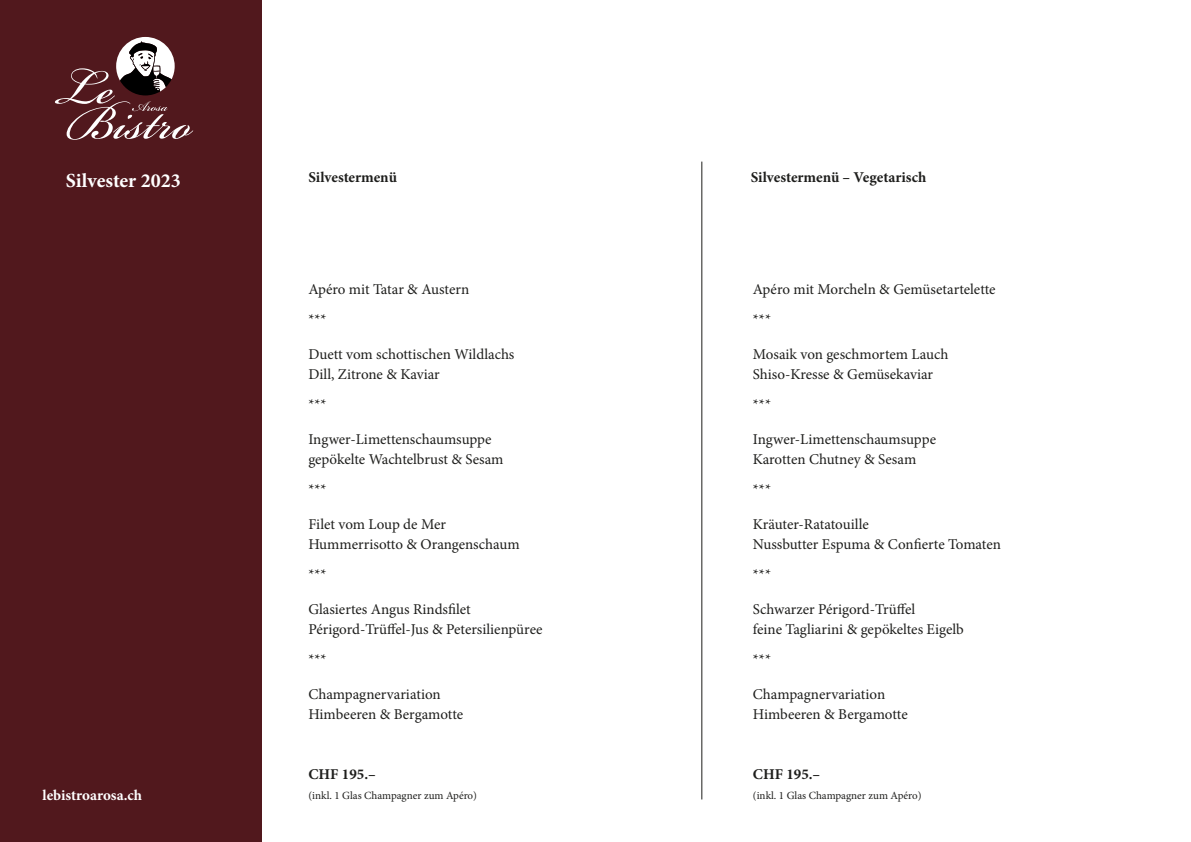
<style>
.page{position:relative;width:1191px;height:842px;background:#fff}
.page>*{position:absolute;margin:0;border:0;box-sizing:border-box;transform-origin:0 0}
.t1{font:700 20px "Minion Pro";color:#fff}
.t2{font:15px/20px "Minion Pro";letter-spacing:-.005em;color:#1e1e1c}
.t3{font:700 15px "Minion Pro";color:#1e1e1c}
.t4{font:700 15px "Minion Pro";letter-spacing:-.005em;color:#fff}
.t5{font:11px "Minion Pro";color:#1e1e1c}
</style>
<div class="page">
<div style="left:0;top:0;width:261px;height:842px;background:#51181d"></div>
<hr style="left:701px;top:162px;width:1px;height:637px;background:#1e1e1c">
<svg style="left:55px;top:37px;width:138px;height:103px"></svg>
<h1 class="t1" style="left:66px;top:167px;width:116px">Silvester 2023</h1>
<p class="t3" style="left:308px;top:167px;width:90px">Silvestermenü</p>
<p class="t3" style="left:750px;top:167px;width:177px">Silvestermenü – Vegetarisch</p>
<p class="t2" style="left:308px;top:274px;width:162px;line-height:30px">Apéro mit Tatar &amp; Austern ***</p>
<p class="t2" style="left:308px;top:344px;width:207px">Duett vom schottischen Wildlachs<br>Dill, Zitrone &amp; Kaviar</p>
<p class="t2" style="left:308px;top:394px;width:20px">***</p>
<p class="t2" style="left:308px;top:429px;width:197px">Ingwer-Limettenschaumsuppe gepökelte Wachtelbrust &amp; Sesam</p>
<p class="t2" style="left:308px;top:479px;width:20px">***</p>
<p class="t2" style="left:308px;top:514px;width:213px">Filet vom Loup de Mer<br>Hummerrisotto &amp; Orangenschaum</p>
<p class="t2" style="left:308px;top:564px;width:20px">***</p>
<p class="t2" style="left:308px;top:599px;width:236px">Glasiertes Angus Rindsfilet<br>Périgord-Trüffel-Jus &amp; Petersilienpüree</p>
<p class="t2" style="left:308px;top:649px;width:20px">***</p>
<p class="t2" style="left:308px;top:684px;width:156px">Champagnervariation<br>Himbeeren &amp; Bergamotte</p>
<p class="t2" style="left:753px;top:274px;width:244px;line-height:30px">Apéro mit Morcheln &amp; Gemüsetartelette ***</p>
<p class="t2" style="left:753px;top:344px;width:197px">Mosaik von geschmortem Lauch<br>Shiso-Kresse &amp; Gemüsekaviar</p>
<p class="t2" style="left:753px;top:394px;width:20px">***</p>
<p class="t2" style="left:753px;top:429px;width:185px">Ingwer-Limettenschaumsuppe<br>Karotten Chutney &amp; Sesam</p>
<p class="t2" style="left:753px;top:479px;width:20px">***</p>
<p class="t2" style="left:753px;top:514px;width:250px">Kräuter-Ratatouille<br>Nussbutter Espuma &amp; Confierte Tomaten</p>
<p class="t2" style="left:753px;top:564px;width:20px">***</p>
<p class="t2" style="left:753px;top:599px;width:212px">Schwarzer Périgord-Trüffel<br>feine Tagliarini &amp; gepökeltes Eigelb</p>
<p class="t2" style="left:753px;top:649px;width:20px">***</p>
<p class="t2" style="left:753px;top:684px;width:156px">Champagnervariation<br>Himbeeren &amp; Bergamotte</p>
<p class="t3" style="left:308px;top:763px;width:69px">CHF 195.–</p>
<p class="t5" style="left:308px;top:788px;width:170px">(inkl. 1 Glas Champagner zum Apéro)</p>
<p class="t3" style="left:753px;top:763px;width:69px">CHF 195.–</p>
<p class="t4" style="left:43px;top:784px;width:101px">lebistroarosa.ch</p>
<p class="t5" style="left:753px;top:788px;width:170px">(inkl. 1 Glas Champagner zum Apéro)</p>
</div>
